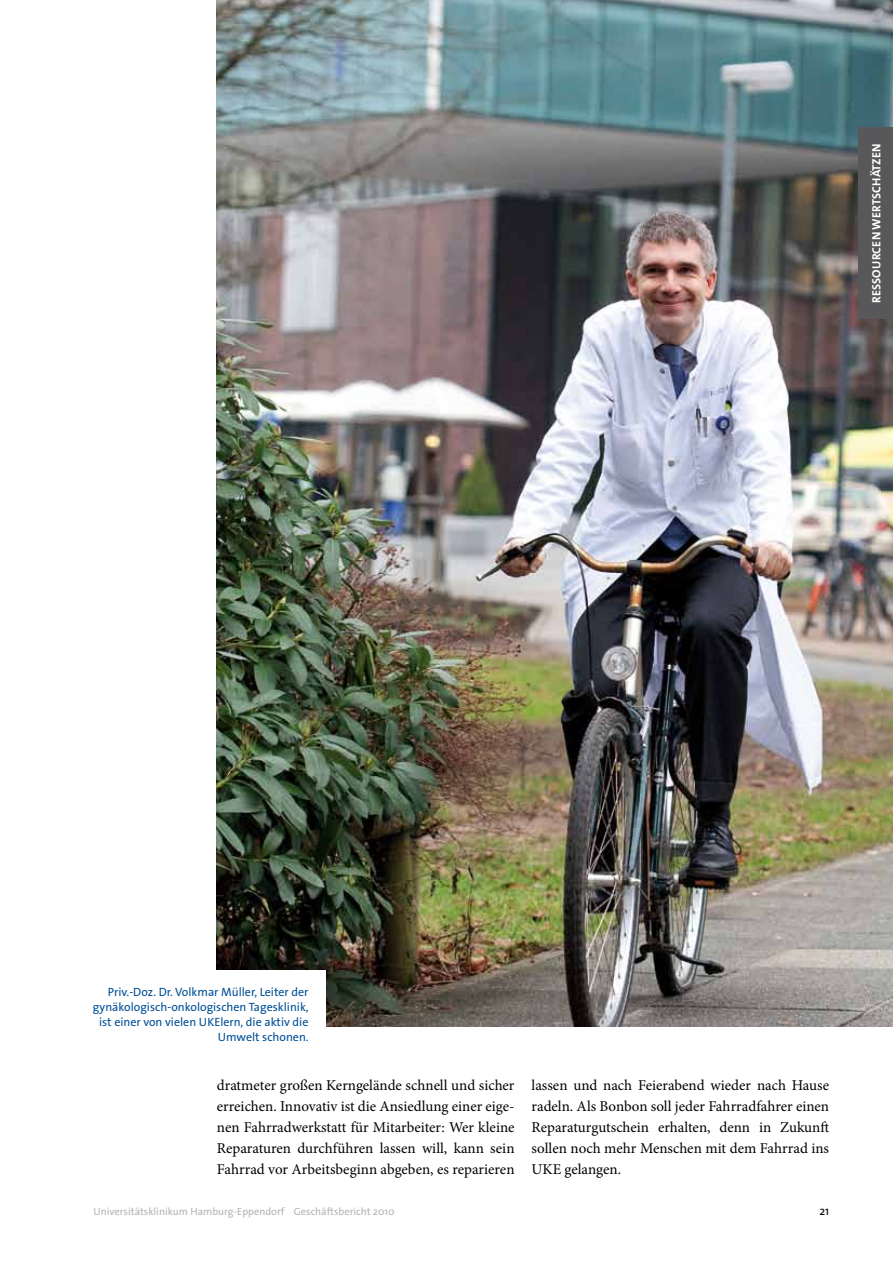
<style>
.page{position:relative;width:893px;height:1263px;background:#fff}
.page>*{position:absolute;margin:0;border:0;box-sizing:border-box;transform-origin:0 0}
.t1{font:15px/21px "Minion Pro";color:#000;text-align:justify}
.t2{font:12px/15px "The Sans Os F";color:#005097;text-align:right}
.t3{font:700 12px "The Sans Os F";letter-spacing:.015em;color:#fff}
.t4{font:12px "The Sans Os F";color:#000}
.t5{font:10.5px "The Sans Os F";color:#b1b3b4}
</style>
<div class="page">
<img style="left:217px;top:0;width:676px;height:1026px">
<div style="left:87px;top:970px;width:239px;height:81px;background:#fff"></div>
<div style="left:859px;top:128px;width:34px;height:191px;background:#58585a"></div>
<p class="t3" style="left:869px;top:303px;width:161px;rotate:-90deg">Ressourcen Wertschätzen</p>
<p class="t2" style="left:93px;top:985px;width:217px">Priv.-Doz. Dr. Volkmar Müller, Leiter der gynäkologisch-onkologischen Tagesklinik, ist einer von vielen U KElern, die aktiv die U mwelt schonen.</p>
<p class="t1" style="left:217px;top:1074px;width:299px">dratmeter großen Kerngelände schnell und sicher erreichen. Innovativ ist die Ansiedlung einer eige&shy;nen Fahrradwerkstatt für Mitarbeiter: Wer kleine Reparaturen durchführen lassen will, kann sein Fahrrad vor Arbeitsbeginn abgeben, es reparieren</p>
<p class="t1" style="left:531px;top:1074px;width:299px">lassen und nach Feierabend wieder nach Hause radeln. Als Bonbon soll jeder Fahrradfahrer einen Reparaturgutschein erhalten, denn in Zukunft sollen noch mehr Menschen mit dem Fahrrad ins UKE gelangen.</p>
<p class="t5" style="left:94px;top:1205px;width:302px">U niversitätsklinikum Hamburg-Eppendorf Geschäftsbericht 2010</p>
<p class="t4" style="left:819px;top:1203px;width:11px">21</p>
</div>
